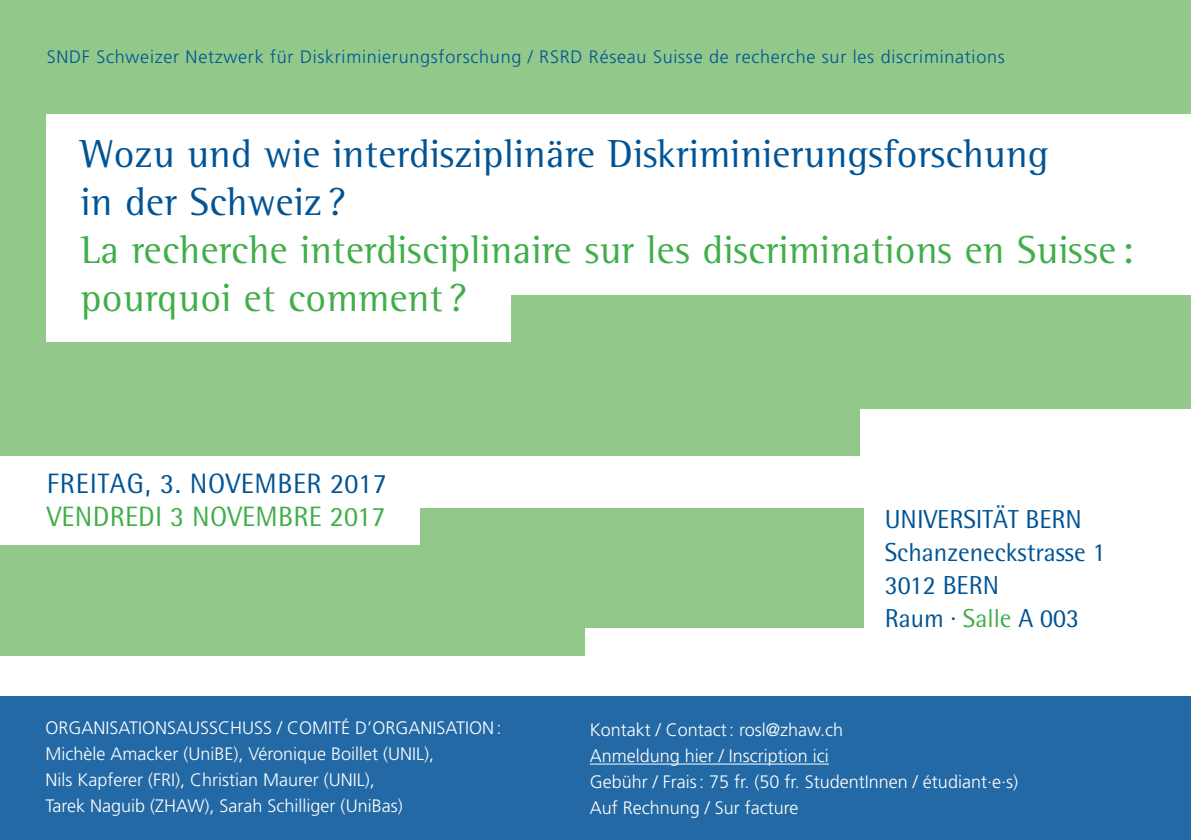
<style>
.page{position:relative;width:1191px;height:840px;background:#fff}
.page>*{position:absolute;margin:0;border:0;box-sizing:border-box;transform-origin:0 0}
.t1{font:40px/48px "Rotis Semi Serif";letter-spacing:.01em;color:#40ae49}
.t2{font:40px "Rotis Semi Serif";letter-spacing:.01em;color:#005495}
.t3{font:28px "Rotis Semi Sans";letter-spacing:.02em;color:#005495}
.t4{font:28px "Rotis Semi Sans";letter-spacing:.01em;color:#40ae49}
.t5{font:26px "Rotis Semi Sans";color:#005495}
.t6{font:300 18px "Frutiger LT Std";color:#fff}
.t7{font:300 18px "Frutiger LT Std";letter-spacing:.04em;color:#005495}
.s1{color:#40ae49}
</style>
<div class="page">
<div style="left:0;top:0;width:1191px;height:113px;background:#92c889"></div>
<div style="left:0;top:696px;width:1191px;height:143px;background:#2369a5"></div>
<hr style="left:590px;top:763px;width:239px;height:1px;background:#fff">
<div style="left:512px;top:295px;width:679px;height:113px;background:#92c889"></div>
<div style="left:0;top:342px;width:859px;height:113px;background:#92c889"></div>
<div style="left:0;top:544px;width:584px;height:111px;background:#92c889"></div>
<div style="left:420px;top:507px;width:443px;height:119px;background:#92c889"></div>
<div style="left:0;top:84px;width:45px;height:267px;background:#92c889"></div>
<p class="t7" style="left:47px;top:47px;width:959px">SNDF Schweizer Netzwerk für Diskriminierungsforschung / RSRD Réseau Suisse de recherche sur les discriminations</p>
<p class="t2" style="left:81px;top:130px;width:969px">Wozu und wie interdisziplinäre Diskriminierungsforschung</p>
<p class="t2" style="left:81px;top:178px;width:267px">in der Schweiz ?</p>
<p class="t1" style="left:81px;top:225px;width:1054px">La recherche interdisciplinaire sur les discriminations en Suisse : pourquoi et comment ?</p>
<p class="t3" style="left:47px;top:466px;width:341px">FREITAG, 3. NOVEMBER 2017</p>
<p class="t4" style="left:47px;top:500px;width:340px">VENDREDI 3 NOVEMBRE 2017</p>
<p class="t6" style="left:45px;top:717px;width:457px">ORGANISATIONSAUSSCHUSS / COMITÉ D’ORGANISATION:</p>
<p class="t6" style="left:45px;top:743px;width:390px">Michèle Amacker (UniBE), Véronique Boillet (UNIL),</p>
<p class="t6" style="left:45px;top:769px;width:331px">Nils Kapferer (FRI), Christian Maurer (UNIL),</p>
<p class="t6" style="left:45px;top:795px;width:359px">Tarek Naguib (ZHAW), Sarah Schilliger (UniBas)</p>
<p class="t5" style="left:884px;top:503px;width:199px">UNIVERSITÄT BERN</p>
<p class="t5" style="left:884px;top:536px;width:222px">Schanzeneckstrasse 1</p>
<p class="t5" style="left:884px;top:569px;width:116px">3012 BERN</p>
<p class="t5" style="left:884px;top:602px;width:196px">Raum · <span class="s1">Salle</span> A 003</p>
<p class="t6" style="left:590px;top:719px;width:255px">Kontakt / Contact: rosl@zhaw.ch</p>
<p class="t6" style="left:590px;top:745px;width:241px">Anmeldung hier / Inscription ici</p>
<p class="t6" style="left:590px;top:771px;width:430px">Gebühr / Frais: 75 fr. (50 fr. StudentInnen / étudiant·e·s)</p>
<p class="t6" style="left:590px;top:797px;width:210px">Auf Rechnung / Sur facture</p>
</div>
